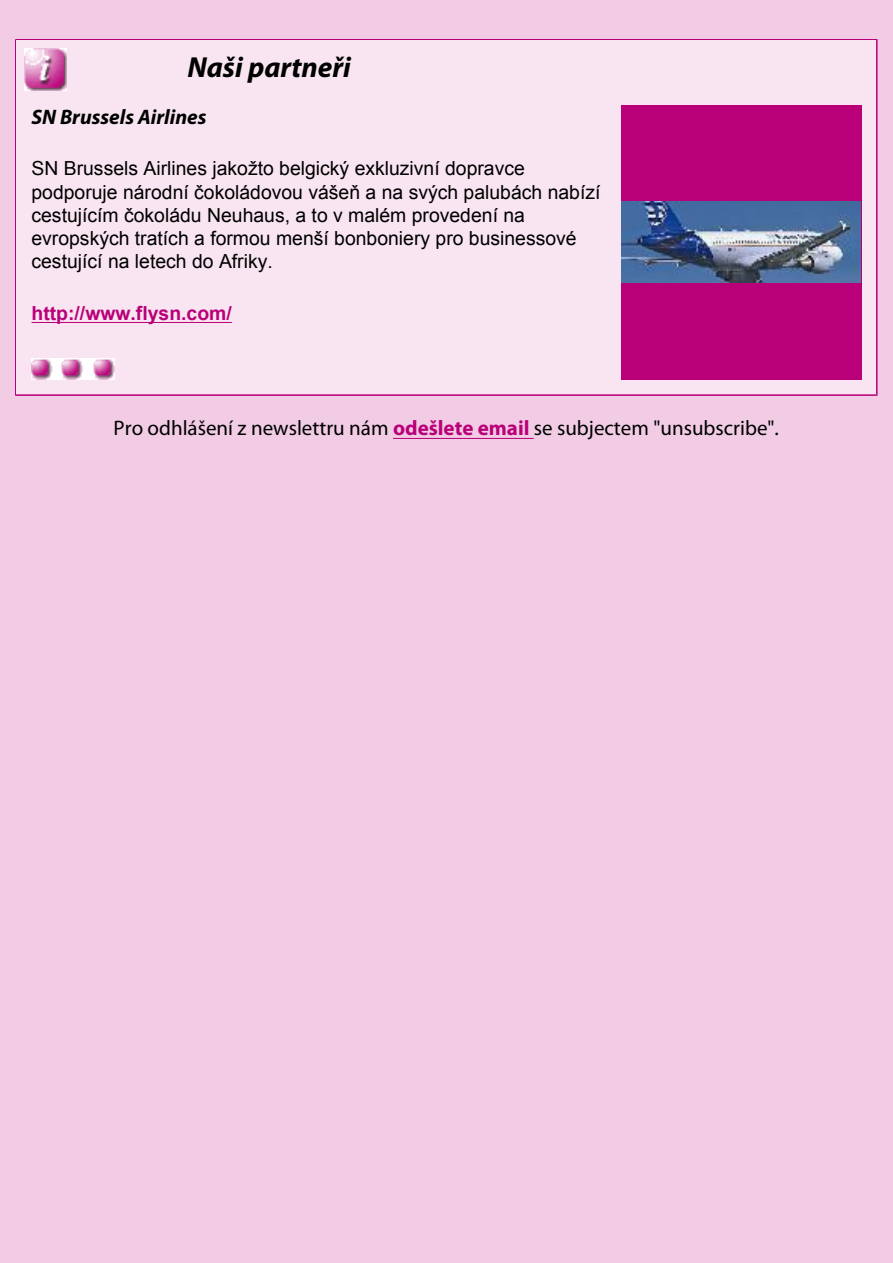
<style>
.page{position:relative;width:893px;height:1263px;background:#fff}
.page>*{position:absolute;margin:0;border:0;box-sizing:border-box;transform-origin:0 0}
.t1{font:italic 700 29.1px "Myriad Pro";color:#000}
.t2{font:21px "Myriad Pro";color:#000}
.t3{font:italic 700 21px "Myriad Pro";color:#000}
.t4{font:19.35px/23.2px "Arial";color:#000}
.t5{font:700 19.35px "Arial";color:#b90078}
.s1{font-weight:700;color:#b90078}
</style>
<div class="page">
<div style="left:0;top:0;width:892px;height:1263px;background:#f1cce4"></div>
<div style="left:16px;top:40px;width:860px;height:354px;background:#f8e5f1"></div>
<div style="left:621px;top:105px;width:240px;height:274px;background:#b90078"></div>
<img style="left:24px;top:48px;width:42px;height:42px">
<hr style="left:32px;top:322px;width:200px;height:1px;background:#b90078">
<img style="left:32px;top:358px;width:82px;height:21px">
<img style="left:622px;top:202px;width:238px;height:81px">
<hr style="left:393px;top:438px;width:141px;height:1px;background:#b90078">
<p class="t1" style="left:187px;top:51px;width:165px">Naši partneři</p>
<p class="t3" style="left:32px;top:105px;width:176px">SN Brussels Airlines</p>
<p class="t4" style="left:32px;top:157px;width:570px">SN Brussels Airlines jakožto belgický exkluzivní dopravce podporuje národní čokoládovou vášeň a na svých palubách nabízí cestujícím čokoládu Neuhaus, a to v malém provedení na evropských tratích a formou menší bonboniery pro businessové cestující na letech do Afriky.</p>
<p class="t5" style="left:32px;top:300px;width:202px">http://www.flysn.com/</p>
<p class="t2" style="left:114px;top:417px;width:667px">Pro odhlášení z newslettru nám <span class="s1">odešlete email</span> se subjectem "unsubscribe".</p>
</div>
